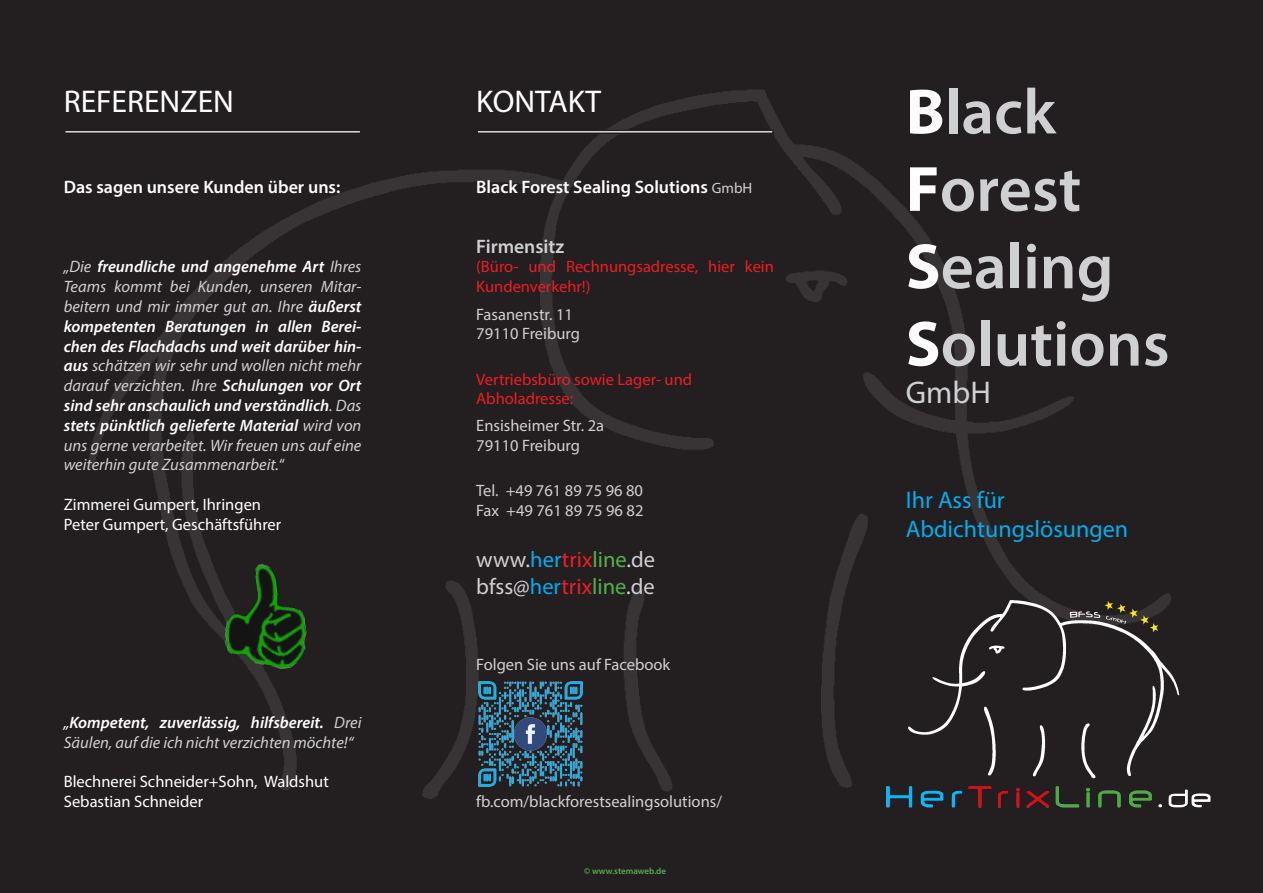
<style>
.page{position:relative;width:1263px;height:893px;background:#231f20}
.page>*{position:absolute;margin:0;border:0;box-sizing:border-box;transform-origin:0 0}
.t1{font:600 64.5px/77.4px "Myriad Pro";color:#cfd0d2}
.t2{font:31.5px "Myriad Pro";color:#fff}
.t3{font:31.5px "Myriad Pro";color:#cfd0d2}
.t4{font:24px "Myriad Pro";color:#00aeef}
.t5{font:22.5px "Myriad Pro";color:#cfd0d2}
.t6{font:600 19.5px "Myriad Pro";color:#cfd0d2}
.t7{font:600 18px "Myriad Pro";color:#fff}
.t8{font:italic 16.5px/19.8px "Myriad Pro";color:#cfd0d2;text-align:justify}
.t9{font:16.5px "Myriad Pro";color:#cfd0d2}
.t10{font:16.5px "Myriad Pro";color:#fff}
.t11{font:16.5px/19.8px "Myriad Pro";color:#ee1d23}
.t12{font:600 9px "Myriad Pro";color:#52b147}
.s1{font-weight:600;color:#fff}
.s2{font-style:normal}
.s3{color:#fff}
.s4{font-weight:400;font-size:15px;color:#cfd0d2}
.s5{color:#00aeef}
.s6{color:#ee1d23}
.s7{color:#52b147}
.s8{font-weight:700;color:#fff}
</style>
<div class="page">
<img style="left:88px;top:90px;width:1083px;height:709px">
<div style="left:64px;top:130px;width:297px;height:4px;border:2px solid #231f20"></div>
<div style="left:476px;top:130px;width:298px;height:4px;border:2px solid #231f20"></div>
<img style="left:206px;top:553px;width:115px;height:131px">
<img style="left:476px;top:679px;width:110px;height:110px">
<img style="left:852px;top:600px;width:359px;height:208px">
<p class="t2" style="left:64px;top:82px;width:172px">REFERENZEN</p>
<p class="t7" style="left:64px;top:176px;width:278px">Das sagen unsere Kunden über uns:</p>
<p class="t8" style="left:64px;top:257px;width:299px">„Die <span class="s1">freundliche und angenehme Art</span> Ihres Teams kommt bei Kunden, unseren Mitar&shy;beitern und mir immer gut an. Ihre <span class="s1">äußerst kompetenten Beratungen in allen Berei&shy;chen des Flachdachs und weit darüber hin&shy;aus</span> schätzen wir sehr und wollen nicht mehr darauf verzichten. Ihre <span class="s1">Schulungen vor Ort sind sehr anschaulich und verständlich</span>. Das <span class="s1">stets pünktlich gelieferte Material</span> wird von uns gerne verarbeitet. Wir freuen uns auf eine weiterhin gute Zusammenarbeit.<span class="s2">“</span></p>
<p class="t10" style="left:64px;top:494px;width:199px">Zimmerei Gumpert, Ihringen</p>
<p class="t10" style="left:64px;top:514px;width:219px">Peter Gumpert, Geschäftsführer</p>
<p class="t8" style="left:64px;top:712px;width:299px"><span class="s3">„</span><span class="s1">Kompetent, zuverlässig, hilfsbereit.</span> Drei<br>Säulen, auf die ich nicht verzichten möchte!“</p>
<p class="t10" style="left:64px;top:772px;width:267px">Blechnerei Schneider+Sohn, Waldshut</p>
<p class="t10" style="left:64px;top:791px;width:141px">Sebastian Schneider</p>
<p class="t2" style="left:476px;top:82px;width:126px">KONTAKT</p>
<p class="t7" style="left:476px;top:176px;width:278px">Black Forest Sealing Solutions <span class="s4">GmbH</span></p>
<p class="t6" style="left:476px;top:234px;width:89px">Firmensitz</p>
<p class="t11" style="left:476px;top:257px;width:299px">(Büro- und Rechnungsadresse, hier kein<br>Kundenverkehr!)</p>
<p class="t9" style="left:476px;top:304px;width:98px">Fasanenstr. 11</p>
<p class="t9" style="left:476px;top:324px;width:105px">79110 Freiburg</p>
<p class="t11" style="left:476px;top:369px;width:217px">Vertriebsbüro sowie Lager- und</p>
<p class="t11" style="left:476px;top:388px;width:99px">Abholadresse:</p>
<p class="t9" style="left:476px;top:415px;width:129px">Ensisheimer Str. 2a</p>
<p class="t9" style="left:476px;top:435px;width:105px">79110 Freiburg</p>
<p class="t9" style="left:476px;top:480px;width:168px">Tel. +49 761 89 75 96 80</p>
<p class="t9" style="left:476px;top:500px;width:169px">Fax +49 761 89 75 96 82</p>
<p class="t5" style="left:476px;top:545px;width:180px">www.<span class="s5">her</span><span class="s6">trix</span><span class="s7">line</span>.de</p>
<p class="t5" style="left:476px;top:572px;width:180px">bfss@<span class="s5">her</span><span class="s6">trix</span><span class="s7">line</span>.de</p>
<p class="t9" style="left:476px;top:655px;width:196px">Folgen Sie uns auf Facebook</p>
<p class="t9" style="left:476px;top:791px;width:247px">fb.com/blackforestsealingsolutions/</p>
<p class="t12" style="left:584px;top:865px;width:84px">© www.stemaweb.de</p>
<p class="t1" style="left:906px;top:71px;width:265px"><span class="s8">B</span>lack<br><span class="s8">F</span>orest<br><span class="s8">S</span>ealing<br><span class="s8">S</span>olutions</p>
<p class="t3" style="left:906px;top:373px;width:87px">GmbH</p>
<p class="t4" style="left:906px;top:485px;width:100px">Ihr Ass für</p>
<p class="t4" style="left:906px;top:514px;width:224px">Abdichtungslösungen</p>
</div>
